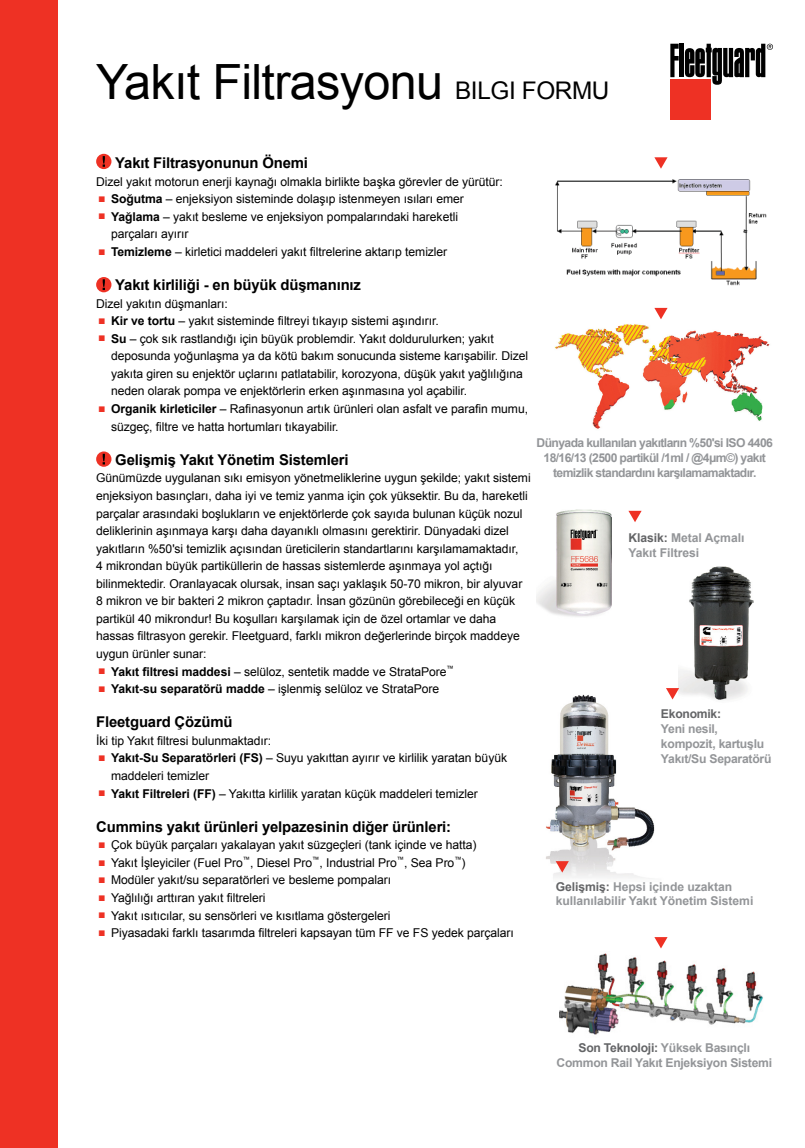
<style>
.page{position:relative;width:805px;height:1148px;background:#fff}
.page>*{position:absolute;margin:0;border:0;box-sizing:border-box;transform-origin:0 0}
.t1{font:48.6px "Arial";letter-spacing:-.015em;color:#000}
.t2{font:700 14.85px "Arial";letter-spacing:-.01em;color:#000}
.t3{font:12.15px/17.5px "Arial";letter-spacing:-.005em;color:#000}
.t4{font:700 12.15px/14.9px "Arial";letter-spacing:-.02em;color:#939598}
.t5{font:700 12.15px/14.9px "Arial";letter-spacing:-.05em;color:#939598;text-align:center}
.t6{font:700 12.15px "Arial";letter-spacing:-.02em;color:#636466}
.s1{font-size:24.3px}
.s2{color:#ee3124}
.s3{font-weight:700}
.s4{color:#636466}
</style>
<div class="page">
<div style="left:0;top:0;width:58px;height:1147px;background:#ee3124"></div>
<img style="left:555px;top:179px;width:211px;height:107px">
<img style="left:554px;top:324px;width:216px;height:105px">
<img style="left:559px;top:953px;width:204px;height:82px">
<img style="left:536px;top:509px;width:75px;height:108px">
<img style="left:678px;top:567px;width:75px;height:133px">
<img style="left:546px;top:694px;width:109px;height:184px">
<svg style="left:628px;top:511px;width:13px;height:11px"></svg>
<svg style="left:666px;top:688px;width:13px;height:11px"></svg>
<svg style="left:555px;top:861px;width:13px;height:11px"></svg>
<svg style="left:654px;top:937px;width:13px;height:11px"></svg>
<div style="left:96px;top:154px;width:15px;height:15px;background:#ee3124;border-radius:50%"></div>
<svg style="left:103px;top:156px;width:2px;height:11px"></svg>
<svg style="left:96px;top:451px;width:15px;height:16px"></svg>
<svg style="left:103px;top:454px;width:2px;height:10px"></svg>
<div style="left:96px;top:277px;width:15px;height:15px;background:#ee3124;border-radius:50%"></div>
<svg style="left:103px;top:279px;width:2px;height:11px"></svg>
<svg style="left:654px;top:157px;width:13px;height:12px"></svg>
<svg style="left:654px;top:308px;width:13px;height:11px"></svg>
<div style="left:670px;top:79px;width:40px;height:41px;background:#ee3124"></div>
<hr style="left:679px;top:44px;width:4px;height:33px;background:#000">
<svg style="left:670px;top:44px;width:8px;height:33px"></svg>
<svg style="left:684px;top:44px;width:89px;height:41px"></svg>
<h1 class="t1" style="left:96px;top:64px;width:515px">Yakıt Filtrasyonu <span class="s1">BILGI FORMU</span></h1>
<p class="t2" style="left:115px;top:157px;width:194px">Yakıt Filtrasyonunun Önemi</p>
<p class="t3" style="left:96px;top:174px;width:408px">Dizel yakıt motorun enerji kaynağı olmakla birlikte başka görevler de yürütür:</p>
<p class="t3" style="left:99px;top:191px;width:366px"><span class="s2">■</span> <span class="s3">Soğutma</span> – enjeksiyon sisteminde dolaşıp istenmeyen ısıları emer</p>
<p class="t3" style="left:111px;top:209px;width:348px;text-indent:-12px"><span class="s2">■</span> <span class="s3">Yağlama</span> – yakıt besleme ve enjeksiyon pompalarındaki hareketli parçaları ayırır</p>
<p class="t3" style="left:99px;top:244px;width:350px"><span class="s2">■</span> <span class="s3">Temizleme</span> – kirletici maddeleri yakıt filtrelerine aktarıp temizler</p>
<p class="t2" style="left:115px;top:279px;width:247px">Yakıt kirliliği - en büyük düşmanınız</p>
<p class="t3" style="left:96px;top:296px;width:133px">Dizel yakıtın düşmanları:</p>
<p class="t3" style="left:99px;top:313px;width:341px"><span class="s2">■</span> <span class="s3">Kir ve tortu</span> – yakıt sisteminde filtreyi tıkayıp sistemi aşındırır.</p>
<p class="t3" style="left:111px;top:331px;width:418px;text-indent:-12px"><span class="s2">■</span> <span class="s3">Su</span> – çok sık rastlandığı için büyük problemdir. Yakıt doldurulurken; yakıt deposunda yoğunlaşma ya da kötü bakım sonucunda sisteme karışabilir. Dizel yakıta giren su enjektör uçlarını patlatabilir, korozyona, düşük yakıt yağlılığına neden olarak pompa ve enjektörlerin erken aşınmasına yol açabilir.</p>
<p class="t3" style="left:111px;top:401px;width:418px;text-indent:-12px"><span class="s2">■</span> <span class="s3">Organik kirleticiler</span> – Rafinasyonun artık ürünleri olan asfalt ve parafin mumu, süzgeç, filtre ve hatta hortumları tıkayabilir.</p>
<p class="t2" style="left:115px;top:454px;width:235px">Gelişmiş Yakıt Yönetim Sistemleri</p>
<p class="t3" style="left:96px;top:470px;width:436px">Günümüzde uygulanan sıkı emisyon yönetmeliklerine uygun şekilde; yakıt sistemi enjeksiyon basınçları, daha iyi ve temiz yanma için çok yüksektir. Bu da, hareketli parçalar arasındaki boşlukların ve enjektörlerde çok sayıda bulunan küçük nozul deliklerinin aşınmaya karşı daha dayanıklı olmasını gerektirir. Dünyadaki dizel yakıtların %50'si temizlik açısından üreticilerin standartlarını karşılamamaktadır,<br>4 mikrondan büyük partiküllerin de hassas sistemlerde aşınmaya yol açtığı bilinmektedir. Oranlayacak olursak, insan saçı yaklaşık 50-70 mikron, bir alyuvar 8 mikron ve bir bakteri 2 mikron çaptadır. İnsan gözünün görebileceği en küçük partikül 40 mikrondur! Bu koşulları karşılamak için de özel ortamlar ve daha hassas filtrasyon gerekir. Fleetguard, farklı mikron değerlerinde birçok maddeye uygun ürünler sunar:</p>
<p class="t3" style="left:99px;top:663px;width:356px"><span class="s2">■</span> <span class="s3">Yakıt filtresi maddesi</span> – selüloz, sentetik madde ve StrataPore<sup>™</sup></p>
<p class="t3" style="left:99px;top:681px;width:342px"><span class="s2">■</span> <span class="s3">Yakıt-su separatörü madde</span> – işlenmiş selüloz ve StrataPore</p>
<p class="t2" style="left:96px;top:716px;width:138px">Fleetguard Çözümü</p>
<p class="t3" style="left:96px;top:733px;width:177px">İki tip Yakıt filtresi bulunmaktadır:</p>
<p class="t3" style="left:111px;top:750px;width:397px;text-indent:-12px"><span class="s2">■</span> <span class="s3">Yakıt-Su Separatörleri (FS)</span> – Suyu yakıttan ayırır ve kirlilik yaratan büyük maddeleri temizler</p>
<p class="t3" style="left:99px;top:785px;width:380px"><span class="s2">■</span> <span class="s3">Yakıt Filtreleri (FF)</span> – Yakıtta kirlilik yaratan küçük maddeleri temizler</p>
<p class="t2" style="left:96px;top:821px;width:356px">Cummins yakıt ürünleri yelpazesinin diğer ürünleri:</p>
<p class="t3" style="left:99px;top:837px;width:379px"><span class="s2">■</span> Çok büyük parçaları yakalayan yakıt süzgeçleri (tank içinde ve hatta)</p>
<p class="t3" style="left:99px;top:855px;width:368px"><span class="s2">■</span> Yakıt İşleyiciler (Fuel Pro<sup>™</sup>, Diesel Pro<sup>™</sup>, Industrial Pro<sup>™</sup>, Sea Pro<sup>™</sup>)</p>
<p class="t3" style="left:99px;top:872px;width:294px"><span class="s2">■</span> Modüler yakıt/su separatörleri ve besleme pompaları</p>
<p class="t3" style="left:99px;top:890px;width:168px"><span class="s2">■</span> Yağlılığı arttıran yakıt filtreleri</p>
<p class="t3" style="left:99px;top:907px;width:293px"><span class="s2">■</span> Yakıt ısıtıcılar, su sensörleri ve kısıtlama göstergeleri</p>
<p class="t3" style="left:99px;top:925px;width:416px"><span class="s2">■</span> Piyasadaki farklı tasarımda filtreleri kapsayan tüm FF ve FS yedek parçaları</p>
<p class="t5" style="left:536px;top:436px;width:238px">Dünyada kullanılan yakıtların %50'si ISO 4406<br>18/16/13 (2500 partikül /1ml / @4μm©) yakıt temizlik standardını karşılamamaktadır.</p>
<p class="t4" style="left:628px;top:531px;width:117px"><span class="s4">Klasik:</span> Metal Açmalı<br>Yakıt Filtresi</p>
<p class="t6" style="left:661px;top:709px;width:62px">Ekonomik:</p>
<p class="t4" style="left:661px;top:722px;width:112px">Yeni nesil, kompozit, kartuşlu<br>Yakıt/Su Separatörü</p>
<p class="t4" style="left:555px;top:879px;width:199px"><span class="s4">Gelişmiş:</span> Hepsi içinde uzaktan kullanılabilir Yakıt Yönetim Sistemi</p>
<p class="t4" style="left:556px;top:1041px;width:217px;text-align:center"><span class="s4">Son Teknoloji:</span> Yüksek Basınçlı<br>Common Rail Yakıt Enjeksiyon Sistemi</p>
</div>
